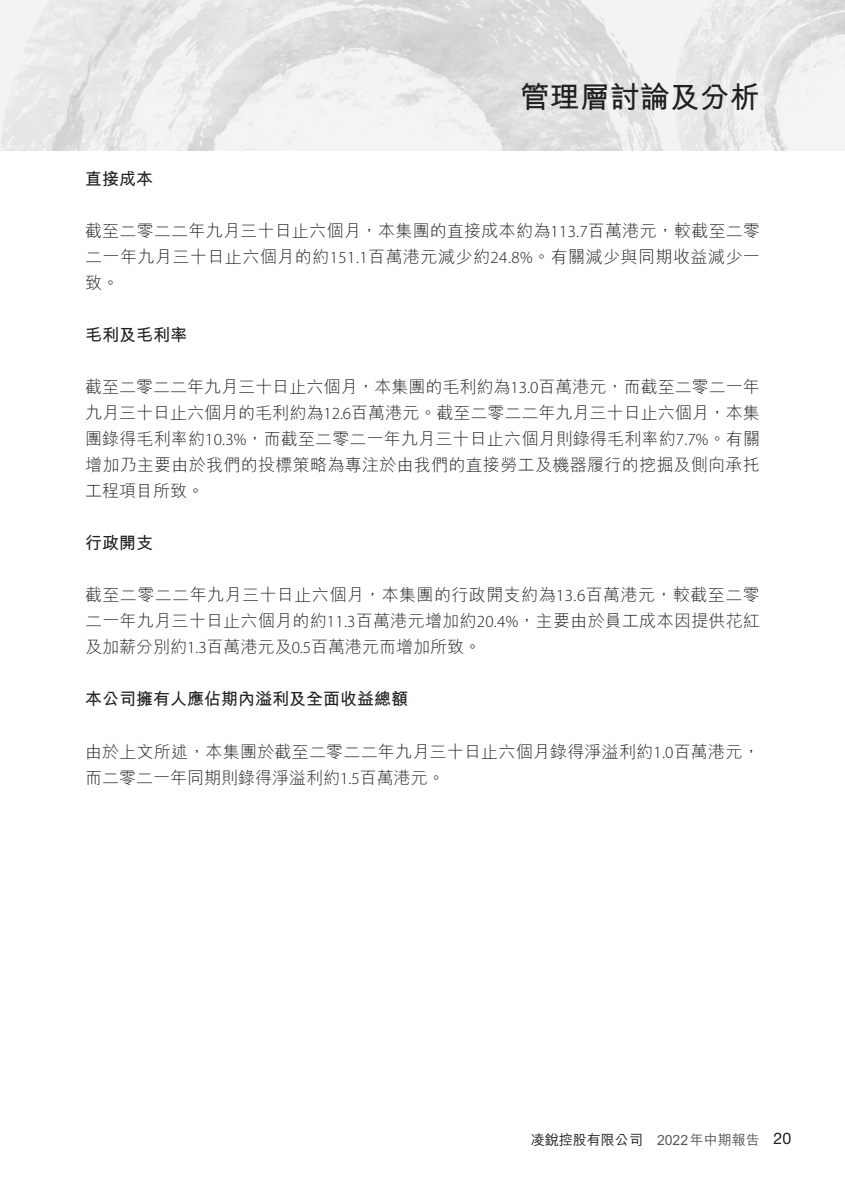
<style>
.page{position:relative;width:845px;height:1191px;background:#fff}
.page>*{position:absolute;margin:0;border:0;box-sizing:border-box;transform-origin:0 0}
.t1{font:700 30px "M Hei HK";color:#231f20}
.t2{font:300 17px/26px "M Hei HK";letter-spacing:.015em;color:#231f20;text-align:justify}
.t3{font:700 17px "M Hei HK";color:#231f20}
.t4{font:16px "Helvetica Neue LT Std";color:#231f20}
.t5{font:500 14px "M Hei HK";color:#57585a}
.t6{font:500 14px "M Hei HK";color:#231f20}
.s1{font-family:"Myriad Pro"}
.s2{font-family:"Noto Sans CJ Ksc";font-weight:400}
</style>
<div class="page">
<svg style="left:0;top:0;width:845px;height:151px"></svg>
<h1 class="t1" style="left:520px;top:75px;width:241px">管理層討論及分析</h1>
<p class="t3" style="left:85px;top:167px;width:69px">直接成本</p>
<p class="t2" style="left:85px;top:217px;width:676px">截至二零二二年九月三十日止六個月，本集團的直接成本約為<span class="s1">113.7</span>百萬港元，較截至二零二一年九月三十日止六個月的約<span class="s1">151.1</span>百萬港元減少約<span class="s1">24.8%</span>。有關減少與同期收益減少一致。</p>
<p class="t3" style="left:85px;top:323px;width:103px">毛利及毛利率</p>
<p class="t2" style="left:85px;top:373px;width:676px">截至二零二二年九月三十日止六個月，本集團的毛利約為<span class="s1">13.0</span>百萬港元，而截至二零二一年九月三十日止六個月的毛利約為<span class="s1">12.6</span>百萬港元。截至二零二二年九月三十日止六個月，本集團錄得毛利率約<span class="s1">10.3%</span>，而截至二零二一年九月三十日止六個月則錄得毛利率約<span class="s1">7.7%</span>。有關增加乃主要由於我們的投標策略為專注於由我們的直接勞工及機器履行的挖掘及側向承托工程項目所致。</p>
<p class="t3" style="left:85px;top:531px;width:69px">行政開支</p>
<p class="t2" style="left:85px;top:581px;width:676px">截至二零二二年九月三十日止六個月，本集團的行政開支約為<span class="s1">13.6</span>百萬港元，較截至二零二一年九月三十日止六個月的約<span class="s1">11.3</span>百萬港元增加約<span class="s1">20.4%</span>，主要由於員工成本因提供花紅及加薪分別約<span class="s1">1.3</span>百萬港元及<span class="s1">0.5</span>百萬港元而增加所致。</p>
<p class="t3" style="left:85px;top:687px;width:324px">本公司擁有人應佔期內溢利及全面收益總額</p>
<p class="t2" style="left:85px;top:737px;width:676px">由於上文所述，本集團於截至二零二二年九月三十日止六個月錄得淨溢利約<span class="s1">1.0</span>百萬港元，而二零二一年同期則錄得淨溢利約<span class="s1">1.5</span>百萬港元。</p>
<p class="t6" style="left:531px;top:1130px;width:113px">凌<span class="s2">銳</span>控股有限公司</p>
<p class="t5" style="left:657px;top:1130px;width:104px">2022年中期報告</p>
<p class="t4" style="left:773px;top:1128px;width:19px">20</p>
</div>
